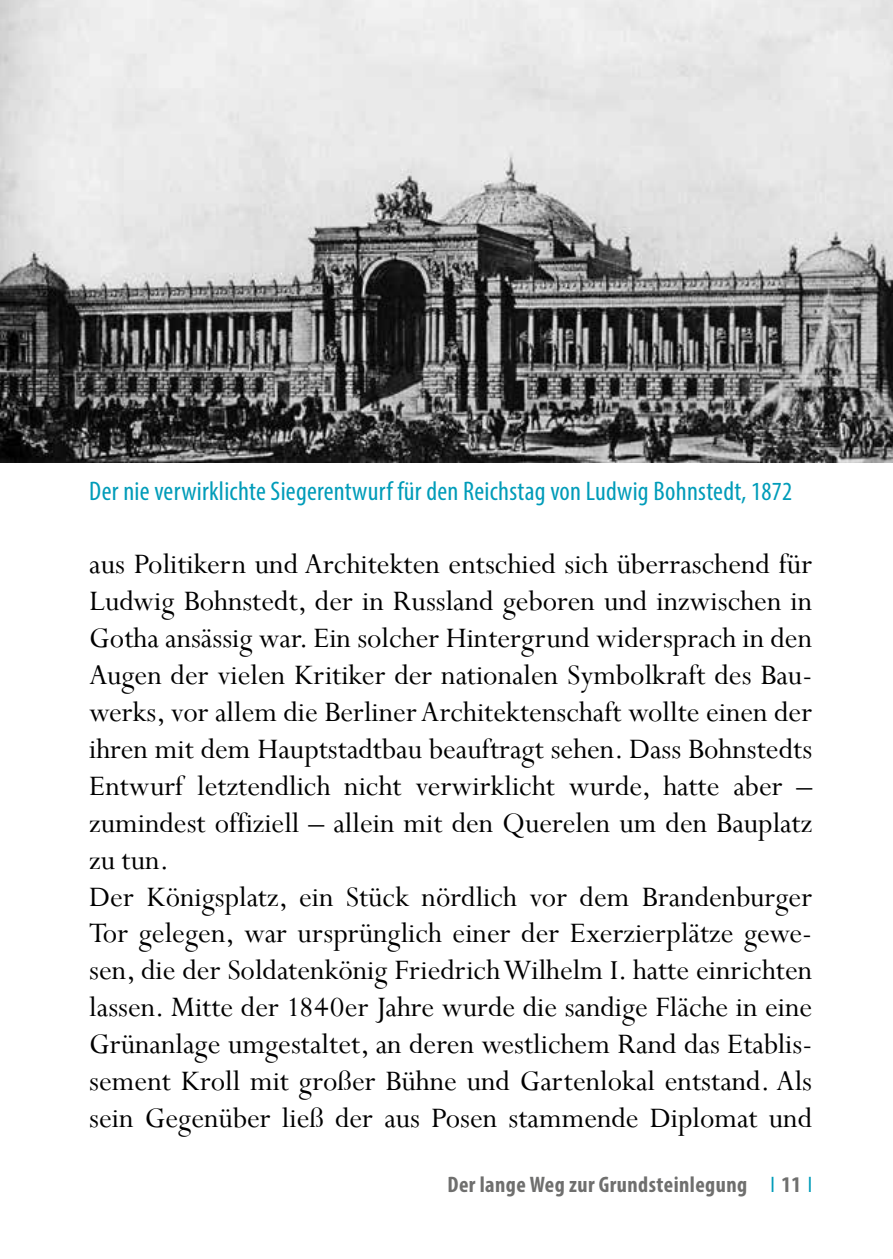
<style>
.page{position:relative;width:893px;height:1259px;background:#fff}
.page>*{position:absolute;margin:0;border:0;box-sizing:border-box;transform-origin:0 0}
.t1{font:31.5px/36.9px "Perpetua";color:#000}
.t2{font:condensed 27px "Myriad Pro";letter-spacing:.01em;color:#009cb9}
.t3{font:700 condensed 22.5px "Myriad Pro";letter-spacing:.02em;color:#6f6f6e}
.s1{font-size:26.4px}
.s2{font-size:30.6px}
.s3{font-size:30.9px}
.s4{font-weight:400;color:#009cb9}
</style>
<div class="page">
<img style="left:0;top:0;width:893px;height:463px">
<p class="t2" style="left:89px;top:474px;width:705px">Der nie verwirklichte Siegerentwurf für den Reichstag von Ludwig Bohnstedt, <span class="s1">1872</span></p>
<p class="t1" style="left:89px;top:545px;width:724px">aus Politikern und Architekten entschied sich überraschend für Ludwig Bohnstedt, der in Russland geboren und inzwischen in Gotha ansässig war. Ein solcher Hintergrund widersprach in den Augen der vielen Kritiker der nationalen Symbolkraft des Bau&shy;werks, vor allem die Berliner Architektenschaft wollte einen der ihren mit dem Hauptstadtbau beauftragt sehen. Dass Bohnstedts Entwurf letztendlich nicht verwirklicht wurde, hatte aber – zumindest offiziell – allein mit den Querelen um den Bauplatz zu tun.<br>Der Königsplatz, ein Stück nördlich vor dem Brandenburger Tor gelegen, war ursprünglich einer der Exerzierplätze gewe&shy;sen, die der Soldatenkönig Friedrich Wilhelm <span class="s2">I</span>. hatte einrichten lassen. Mitte der <span class="s3">1840</span>er Jahre wurde die sandige Fläche in eine Grünanlage umgestaltet, an deren westlichem Rand das Etablis&shy;sement Kroll mit großer Bühne und Gartenlokal entstand. Als sein Gegenüber ließ der aus Posen stammende Diplomat und</p>
<p class="t3" style="left:448px;top:1170px;width:366px">Der lange Weg zur Grundsteinlegung <span class="s4">I</span> 11 <span class="s4">I</span></p>
</div>
